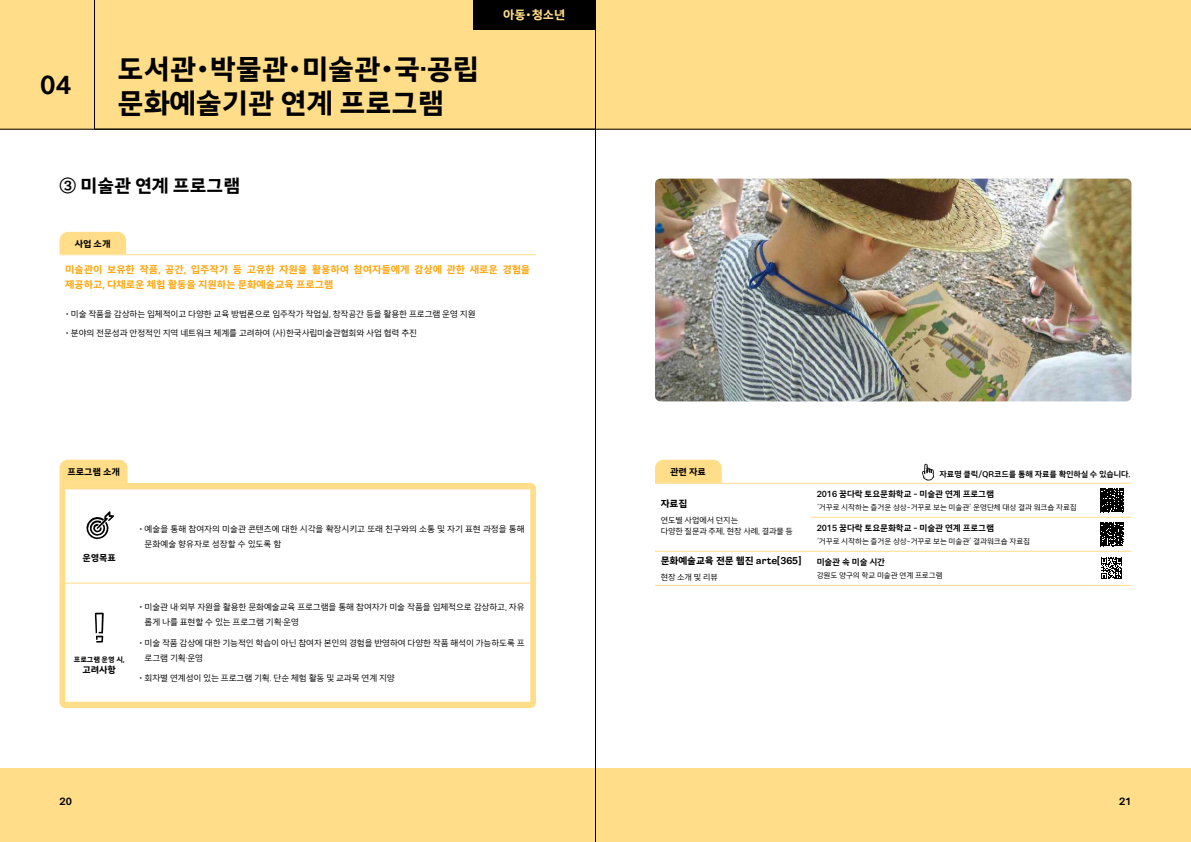
<style>
.page{position:relative;width:1191px;height:842px;background:#fff}
.page>*{position:absolute;margin:0;border:0;box-sizing:border-box;transform-origin:0 0}
.t1{font:28px/33.6px "Happiness Sans Print Title";color:#000}
.t2{font:25px "Happiness Sans Print Title";color:#000}
.t3{font:18px "Happiness Sans Print Title";color:#000}
.t4{font:12px "Happiness Sans Print Title";color:#ffdd89}
.t5{font:10px/15px "Happiness Sans Print Title";color:#ffa815}
.t6{font:10px "Happiness Sans Print Title";color:#000}
.t7{font:9.5px "Happiness Sans Print Title";color:#000}
.t8{font:9px "Happiness Sans Print Title";color:#000}
.t9{font:8.5px/15px "Happiness Sans Print Regular";color:#000}
.t10{font:8.5px "Happiness Sans Print Bold";color:#000}
.t11{font:8px/11.5px "Happiness Sans Print Regular";color:#000}
.t12{font:8px "Happiness Sans Print Bold";color:#000}
.t13{font:7.5px "Happiness Sans Print Regular";color:#000}
.t14{font:7px "Happiness Sans Print Title";color:#000}
</style>
<div class="page">
<div style="left:0;top:0;width:595px;height:130px;background:#ffdd89"></div>
<div style="left:595px;top:0;width:596px;height:130px;background:#ffdd89"></div>
<hr style="left:0;top:129px;width:595px;height:1px;background:#000">
<hr style="left:595px;top:129px;width:596px;height:1px;background:#000">
<div style="left:473px;top:0;width:122px;height:29px;background:#000"></div>
<hr style="left:94px;top:0;width:1px;height:129px;background:#000">
<div style="left:0;top:768px;width:595px;height:74px;background:#ffdd89"></div>
<div style="left:595px;top:768px;width:596px;height:74px;background:#ffdd89"></div>
<svg style="left:60px;top:232px;width:66px;height:22px"></svg>
<hr style="left:60px;top:254px;width:476px;height:1px;background:#ffdd89">
<div style="left:655px;top:460px;width:66px;height:23px;background:#ffdd89"></div>
<hr style="left:655px;top:585px;width:156px;height:1px;background:#ffdd89">
<hr style="left:655px;top:483px;width:156px;height:1px;background:#ffdd89">
<hr style="left:655px;top:551px;width:156px;height:1px;background:#ffdd89">
<hr style="left:811px;top:517px;width:280px;height:1px;background:#ffdd89">
<hr style="left:1091px;top:517px;width:40px;height:1px;background:#ffdd89">
<hr style="left:811px;top:551px;width:280px;height:1px;background:#ffdd89">
<hr style="left:1091px;top:551px;width:40px;height:1px;background:#ffdd89">
<hr style="left:811px;top:585px;width:280px;height:1px;background:#ffdd89">
<hr style="left:1091px;top:585px;width:40px;height:1px;background:#ffdd89">
<hr style="left:811px;top:483px;width:280px;height:1px;background:#ffdd89">
<hr style="left:1091px;top:483px;width:40px;height:1px;background:#ffdd89">
<svg style="left:1100px;top:488px;width:23px;height:24px"></svg>
<svg style="left:1100px;top:522px;width:23px;height:24px"></svg>
<svg style="left:1101px;top:558px;width:21px;height:21px"></svg>
<svg style="left:922px;top:464px;width:12px;height:17px"></svg>
<svg style="left:60px;top:460px;width:68px;height:23px;background:#ffdd8c"></svg>
<div style="left:60px;top:483px;width:476px;height:225px;background:#ffdd89"></div>
<svg style="left:65px;top:489px;width:465px;height:213px"></svg>
<hr style="left:133px;top:583px;width:397px;height:1px;background:#ffdd89">
<hr style="left:65px;top:583px;width:68px;height:1px;background:#ffdd89">
<hr style="left:65px;top:488px;width:68px;height:1px;background:#ffdd89">
<hr style="left:133px;top:488px;width:397px;height:1px;background:#ffdd89">
<hr style="left:65px;top:702px;width:68px;height:1px;background:#ffdd89">
<hr style="left:133px;top:702px;width:397px;height:1px;background:#ffdd89">
<svg style="left:86px;top:511px;width:29px;height:29px"></svg>
<svg style="left:95px;top:613px;width:9px;height:30px"></svg>
<img style="left:655px;top:179px;width:476px;height:222px">
<hr style="left:595px;top:0;width:1px;height:842px;background:#000">
<h2 class="t2" style="left:40px;top:69px;width:32px">04</h2>
<h1 class="t1" style="left:118px;top:52px;width:363px">도서관•박물관•미술관•국·공립 문화예술기관 연계 프로그램</h1>
<h3 class="t3" style="left:60px;top:174px;width:182px">③ 미술관 연계 프로그램</h3>
<h3 class="t4" style="left:503px;top:7px;width:63px">아동•청소년</h3>
<p class="t8" style="left:75px;top:238px;width:37px">사업 소개</p>
<p class="t5" style="left:65px;top:262px;width:466px">미술관이 보유한 작품, 공간, 입주작가 등 고유한 자원을 활용하여 참여자들에게 감상에 관한 새로운 경험을 제공하고, 다채로운 체험 활동을 지원하는 문화예술교육 프로그램</p>
<p class="t9" style="left:65px;top:307px;width:412px">• 미술 작품을 감상하는 입체적이고 다양한 교육 방법론으로 입주작가 작업실, 창작공간 등을 활용한 프로그램 운영 지원</p>
<p class="t9" style="left:65px;top:325px;width:353px">• 분야의 전문성과 안정적인 지역 네트워크 체계를 고려하여 (사)한국사립미술관협회와 사업 협력 추진</p>
<p class="t8" style="left:67px;top:466px;width:54px">프로그램 소개</p>
<p class="t12" style="left:939px;top:469px;width:192px">자료명 클릭/QR코드를 통해 자료를 확인하실 수 있습니다.</p>
<p class="t8" style="left:670px;top:466px;width:37px">관련 자료</p>
<p class="t7" style="left:660px;top:498px;width:28px">자료집</p>
<p class="t11" style="left:660px;top:514px;width:134px">연도별 사업에서 던지는<br>다양한 질문과 주제, 현장 사례, 결과물 등</p>
<p class="t10" style="left:816px;top:488px;width:179px">2016 꿈다락 토요문화학교 - 미술관 연계 프로그램</p>
<p class="t13" style="left:816px;top:503px;width:262px">‘거꾸로 시작하는 즐거운 상상-거꾸로 보는 미술관’ 운영단체 대상 결과 워크숍 자료집</p>
<p class="t10" style="left:816px;top:522px;width:179px">2015 꿈다락 토요문화학교 - 미술관 연계 프로그램</p>
<p class="t13" style="left:816px;top:537px;width:215px">‘거꾸로 시작하는 즐거운 상상-거꾸로 보는 미술관’ 결과워크숍 자료집</p>
<p class="t9" style="left:145px;top:521px;width:381px;text-indent:-6px">• 예술을 통해 참여자의 미술관 콘텐츠에 대한 시각을 확장시키고 또래 친구와의 소통 및 자기 표현 과정을 통해 문화예술 향유자로 성장할 수 있도록 함</p>
<p class="t8" style="left:82px;top:552px;width:35px">운영목표</p>
<p class="t14" style="left:74px;top:655px;width:52px">프로그램 운영 시,</p>
<p class="t8" style="left:82px;top:664px;width:35px">고려사항</p>
<p class="t9" style="left:145px;top:599px;width:381px;text-indent:-6px">• 미술관 내·외부 자원을 활용한 문화예술교육 프로그램을 통해 참여자가 미술 작품을 입체적으로 감상하고, 자유 롭게 나를 표현할 수 있는 프로그램 기획·운영</p>
<p class="t9" style="left:145px;top:635px;width:381px;text-indent:-6px">• 미술 작품 감상에 대한 기능적인 학습이 아닌 참여자 본인의 경험을 반영하여 다양한 작품 해석이 가능하도록 프 로그램 기획·운영</p>
<p class="t9" style="left:139px;top:671px;width:257px">• 회차별 연계성이 있는 프로그램 기획. 단순 체험 활동 및 교과목 연계 지양</p>
<p class="t7" style="left:660px;top:554px;width:142px">문화예술교육 전문 웹진 arte[365]</p>
<p class="t11" style="left:660px;top:571px;width:59px">현장 소개 및 리뷰</p>
<p class="t10" style="left:816px;top:556px;width:70px">미술관 속 미술 시간</p>
<p class="t13" style="left:816px;top:571px;width:127px">강원도 양구의 학교 미술관 연계 프로그램</p>
<p class="t6" style="left:60px;top:794px;width:14px">20</p>
<p class="t6" style="left:1119px;top:794px;width:14px">21</p>
</div>
